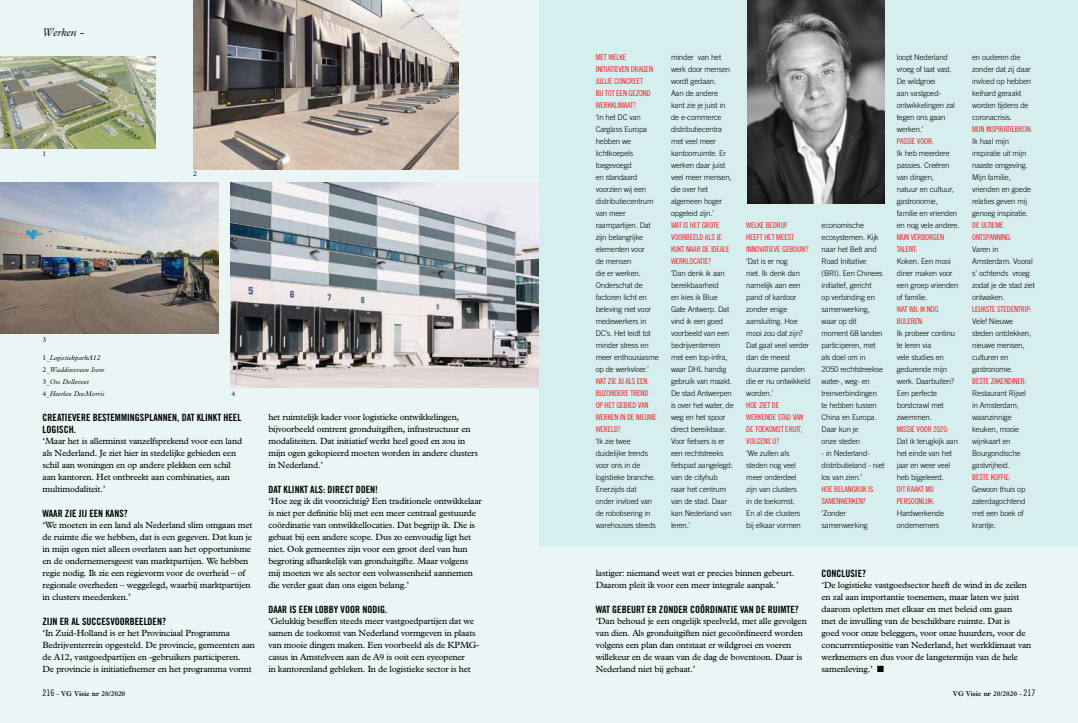
<style>
.page{position:relative;width:1078px;height:723px;background:#fff}
.page>*{position:absolute;margin:0;border:0;box-sizing:border-box;transform-origin:0 0}
.t1{font:italic 300 11px "M Plantin";letter-spacing:-.01em;color:#000}
.t2{font:10px/12px "Trade Gothic Bold Cond Twenty";color:#000}
.t3{font:9px/12px "M Plantin";letter-spacing:-.02em;color:#000}
.t4{font:8px/12px "Trade Gothic Cond Eighteen";letter-spacing:-.02em;color:#ed1d24}
.t5{font:300 7.8px/12px "Trade Gothic";letter-spacing:-.02em;color:#000}
.t6{font:italic 300 7px/12px "M Plantin";color:#000}
.t7{font:600 7px "M Plantin";letter-spacing:-.01em;color:#000}
.t8{font:300 7px "M Plantin";color:#000}
.s1{font-style:normal}
.s2{font-family:"Trade Gothic Cond Eighteen";font-weight:400;font-size:9px}
.s3{font-weight:300}
</style>
<div class="page">
<div style="left:539px;top:0;width:538px;height:723px;background:#e9f6f5"></div>
<div style="left:0;top:0;width:539px;height:723px;background:#e9f6f5"></div>
<div style="left:539px;top:0;width:538px;height:546px;background:#d6eeee"></div>
<img style="left:747px;top:0;width:137px;height:204px">
<img style="left:231px;top:182px;width:308px;height:206px">
<img style="left:0;top:56px;width:155px;height:92px">
<img style="left:0;top:182px;width:219px;height:152px">
<img style="left:193px;top:0;width:265px;height:169px">
<h1 class="t1" style="left:43px;top:26px;width:43px">Werken -</h1>
<p class="t8" style="left:43px;top:150px;width:5px">1</p>
<p class="t8" style="left:193px;top:169px;width:5px">2</p>
<p class="t8" style="left:43px;top:335px;width:5px">3</p>
<p class="t6" style="left:43px;top:352px;width:63px"><span class="s1">1_</span>LogistiekparkA12<br><span class="s1">2_</span>Waddinxveen Isero<br><span class="s1">3_</span>Oss Dollevoet<br><span class="s1">4_</span>Heerlen DocMorris</p>
<p class="t8" style="left:231px;top:389px;width:5px">4</p>
<p class="t2" style="left:43px;top:411px;width:199px">CREATIEVERE BESTEMM INGSPLANNEN, DAT KLINKT HEEL<br>LOGISCH.</p>
<p class="t3" style="left:43px;top:435px;width:201px">‘Maar het is allerminst vanzelfsprekend voor een land als Nederland. Je ziet hier in stedelijke gebieden een schil aan woningen en op andere plekken een schil aan kantoren. Het ontbreekt aan combinaties, aan multimodaliteit.’</p>
<p class="t2" style="left:43px;top:507px;width:87px">WAAR ZIE JIJ EEN KANS?</p>
<p class="t3" style="left:43px;top:519px;width:211px">‘We moeten in een land als Nederland slim omgaan met de ruimte die we hebben, dat is een gegeven. Dat kun je in mijn ogen niet alleen overlaten aan het opportunisme en de ondernemersgeest van marktpartijen. We hebben regie nodig. Ik zie een regievorm voor de overheid – of regionale overheden – weggelegd, waarbij marktpartijen in clusters meedenken.’</p>
<p class="t2" style="left:43px;top:615px;width:125px">ZIJN ER AL SUCCESVOORBEELDEN?</p>
<p class="t3" style="left:43px;top:627px;width:214px">‘In Zuid-Holland is er het Provinciaal Programma Bedrijventerrein opgesteld. De provincie, gemeenten aan de A12, vastgoedpartijen en -gebruikers participeren.<br>De provincie is initiatiefnemer en het programma vormt</p>
<p class="t3" style="left:268px;top:411px;width:211px">het ruimtelijk kader voor logistieke ontwikkelingen, bijvoorbeeld omtrent gronduitgiften, infrastructuur en modaliteiten. Dat initiatief werkt heel goed en zou in mijn ogen gekopieerd moeten worden in andere clusters in Nederland.’</p>
<p class="t2" style="left:268px;top:483px;width:111px">DAT KLINKT ALS: DIRECT DOEN!</p>
<p class="t3" style="left:268px;top:495px;width:215px">‘Hoe zeg ik dit voorzichtig? Een traditionele ontwikkelaar is niet per definitie blij met een meer centraal gestuurde coördinatie van ontwikkellocaties. Dat begrijp ik. Die is gebaat bij een andere scope. Dus zo eenvoudig ligt het niet. Ook gemeentes zijn voor een groot deel van hun begroting afhankelijk van gronduitgifte. Maar volgens mij moeten we als sector een volwassenheid aannemen die verder gaat dan ons eigen belang.’</p>
<p class="t2" style="left:268px;top:603px;width:120px">DAAR IS EEN LOBBY VOOR NODIG.</p>
<p class="t3" style="left:268px;top:615px;width:212px">‘Gelukkig beseffen steeds meer vastgoedpartijen dat we samen de toekomst van Nederland vormgeven in plaats van mooie dingen maken. Een voorbeeld als de KPMG&shy;casus in Amstelveen aan de A9 is ooit een eyeopener<br>in kantorenland gebleken. In de logistieke sector is het</p>
<p class="t4" style="left:595px;top:51px;width:59px">MET WELKE<br>INITIATIEVEN DRAGEN<br>JULLIE CONCREET<br>BIJ TOT EEN GEZOND<br>WERKKLIMAAT?</p>
<p class="t5" style="left:595px;top:111px;width:64px">‘In het DC van<br>Carglass Europa hebben we lichtkoepels toegevoegd<br>en standaard voorzien wij een distributiecentrum van meer raampartijen. Dat zijn belangrijke elementen voor<br>de mensen<br>die er werken.<br>Onderschat de factoren licht en beleving niet voor medewerkers in<br>DC’s. Het leidt tot minder stress en meer enthousiasme op de werkvloer.’</p>
<p class="t4" style="left:595px;top:375px;width:63px">WAT ZIE JIJ ALS EEN<br>BIJZONDERE TREND<br>OP HET GEBIED VAN<br>WERKEN IN DE NIEUWE<br>WERELD?</p>
<p class="t5" style="left:595px;top:435px;width:62px">‘Ik zie twee duidelijke trends voor ons in de logistieke branche.<br>Enerzijds dat onder invloed van de robotisering in warehouses steeds</p>
<p class="t5" style="left:671px;top:51px;width:62px">minder van het werk door mensen wordt gedaan.<br>Aan de andere kant zie je juist in de e-commerce distributiecentra met veel meer kantoorruimte. Er werken daar juist veel meer mensen, die over het algemeen hoger opgeleid zijn.’</p>
<p class="t4" style="left:671px;top:219px;width:60px">WAT IS HET GROTE<br>VOORBEELD ALS JE<br>KIJKT NAAR DE IDEALE<br>WERKLOCATIE?</p>
<p class="t5" style="left:671px;top:267px;width:64px">‘Dan denk ik aan bereikbaarheid<br>en kies ik Blue<br>Gate Antwerp. Dat vind ik een goed voorbeeld van een bedrijventerrein met een top-infra, waar DHL handig gebruik van maakt.<br>De stad Antwerpen is over het water, de weg en het spoor direct bereikbaar.<br>Voor fietsers is er een rechtstreeks fietspad aangelegd: van de cityhub naar het centrum van de stad. Daar kan Nederland van leren.’</p>
<p class="t4" style="left:746px;top:219px;width:64px">WELKE BEDRIJF<br>HEEFT HET MEEST<br>INNOVATIEVE GEBOUW?</p>
<p class="t5" style="left:746px;top:255px;width:66px">‘Dat is er nog<br>niet. Ik denk dan namelijk aan een pand of kantoor zonder enige aansluiting. Hoe mooi zou dat zijn?<br>Dat gaat veel verder dan de meest duurzame panden die er nu ontwikkeld worden.’</p>
<p class="t4" style="left:746px;top:399px;width:58px">HOE ZIET DE<br>WERKENDE STAD VAN<br>DE TOEKOMST ERUIT,<br>VOLGENS U?</p>
<p class="t5" style="left:746px;top:447px;width:56px">‘We zullen als steden nog veel meer onderdeel zijn van clusters in de toekomst.<br>En al die clusters bij elkaar vormen</p>
<p class="t5" style="left:821px;top:219px;width:63px">economische ecosystemen. Kijk naar het Belt and<br>Road Initiative (BRI). Een Chinees initiatief, gericht<br>op verbinding en samenwerking, waar op dit moment 68 landen participeren, met als doel om in<br>2050 rechtstreekse water-, weg- en treinverbindingen te hebben tussen<br>China en Europa.<br>Daar kun je<br>onze steden</p>
<p class="t5" style="left:821px;top:447px;width:65px">- in Nederland&shy;distributieland - niet los van zien.’</p>
<p class="t4" style="left:821px;top:483px;width:53px">HOE BELANGRIJK IS<br>SAMENWERKEN?</p>
<p class="t5" style="left:821px;top:507px;width:48px">‘Zonder samenwerking</p>
<p class="t5" style="left:896px;top:51px;width:59px">loopt Nederland vroeg of laat vast.<br>De wildgroei<br>aan vastgoed&shy;ontwikkelingen zal tegen ons gaan werken.’</p>
<p class="t4" style="left:896px;top:135px;width:38px">PASSIE VOOR:</p>
<p class="t5" style="left:896px;top:147px;width:64px">Ik heb meerdere passies. Creëren van dingen,<br>natuur en cultuur, gastronomie, familie en vrienden en nog vele andere.</p>
<p class="t4" style="left:896px;top:231px;width:49px">MIJN VERBORGEN<br>TALENT:</p>
<p class="t5" style="left:896px;top:255px;width:63px">Koken. Een mooi diner maken voor een groep vrienden of familie.</p>
<p class="t4" style="left:896px;top:303px;width:43px">WAT WIL IK NOG<br>BIJLEREN:</p>
<p class="t5" style="left:896px;top:327px;width:60px">Ik probeer continu te leren via<br>vele studies en gedurende mijn werk. Daarbuiten?<br>Een perfecte borstcrawl met zwemmen.</p>
<p class="t4" style="left:896px;top:423px;width:53px">MISSIE VOOR 2020:</p>
<p class="t5" style="left:896px;top:435px;width:63px">Dat ik terugkijk aan het einde van het jaar en weer veel heb bijgeleerd.</p>
<p class="t4" style="left:896px;top:483px;width:39px">DIT RAAKT MIJ<br>PERSOONLIJK:</p>
<p class="t5" style="left:896px;top:507px;width:49px">Hardwerkende ondernemers</p>
<p class="t5" style="left:971px;top:51px;width:61px">en ouderen die zonder dat zij daar invloed op hebben keihard geraakt worden tijdens de coronacrisis.</p>
<p class="t4" style="left:971px;top:123px;width:61px">MIJN INSPIRATIEBRON:</p>
<p class="t5" style="left:971px;top:135px;width:60px">Ik haal mijn inspiratie uit mijn naaste omgeving.<br>Mijn familie, vrienden en goede relaties geven mij genoeg inspiratie.</p>
<p class="t4" style="left:971px;top:219px;width:41px">DE ULTIEME<br>ONTSPANNING:</p>
<p class="t5" style="left:971px;top:243px;width:64px">Varen in<br>Amsterdam. Vooral s’ ochtends vroeg zodat je de stad ziet ontwaken.</p>
<p class="t4" style="left:971px;top:303px;width:61px">LEUKSTE STEDENTRIP:</p>
<p class="t5" style="left:971px;top:315px;width:61px">Vele! Nieuwe steden ontdekken, nieuwe mensen, culturen en gastronomie.</p>
<p class="t4" style="left:971px;top:375px;width:56px">BESTE ZAKENDINER:</p>
<p class="t5" style="left:971px;top:387px;width:55px">Restaurant Rijsel in Amsterdam, waanzinnige keuken, mooie wijnkaart en<br>Bourgondische gastvrijheid.</p>
<p class="t4" style="left:971px;top:471px;width:40px">BESTE KOFFIE:</p>
<p class="t5" style="left:971px;top:483px;width:55px">Gewoon thuis op zaterdagochtend met een boek of krantje.</p>
<p class="t3" style="left:595px;top:567px;width:200px">lastiger: niemand weet wat er precies binnen gebeurt.<br>Daarom pleit ik voor een meer integrale aanpak.’</p>
<p class="t2" style="left:595px;top:603px;width:204px">WAT GEBEURT ER ZONDER COÖRDINATIE VAN DE RUIMTE?</p>
<p class="t3" style="left:595px;top:615px;width:212px">‘Dan behoud je een ongelijk speelveld, met alle gevolgen van dien. Als gronduitgiften niet gecoördineerd worden volgens een plan dan ontstaat er wildgroei en voeren willekeur en de waan van de dag de boventoon. Daar is Nederland niet bij gebaat.’</p>
<p class="t2" style="left:821px;top:567px;width:46px">CONCLUSIE?</p>
<p class="t3" style="left:821px;top:579px;width:211px">‘De logistieke vastgoedsector heeft de wind in de zeilen en zal aan importantie toenemen, maar laten we juist daarom opletten met elkaar en met beleid om gaan<br>met de invulling van de beschikbare ruimte. Dat is<br>goed voor onze beleggers, voor onze huurders, voor de concurrentiepositie van Nederland, het werkklimaat van werknemers en dus voor de langetermijn van de hele samenleving.’ ■</p>
<p class="t7" style="left:43px;top:689px;width:84px"><span class="s2">216</span> <span class="s3">-</span> VG Visie nr 20/2020</p>
<p class="t7" style="left:952px;top:689px;width:84px">VG Visie nr 20/2020 <span class="s3">-</span> <span class="s2">217</span></p>
</div>
